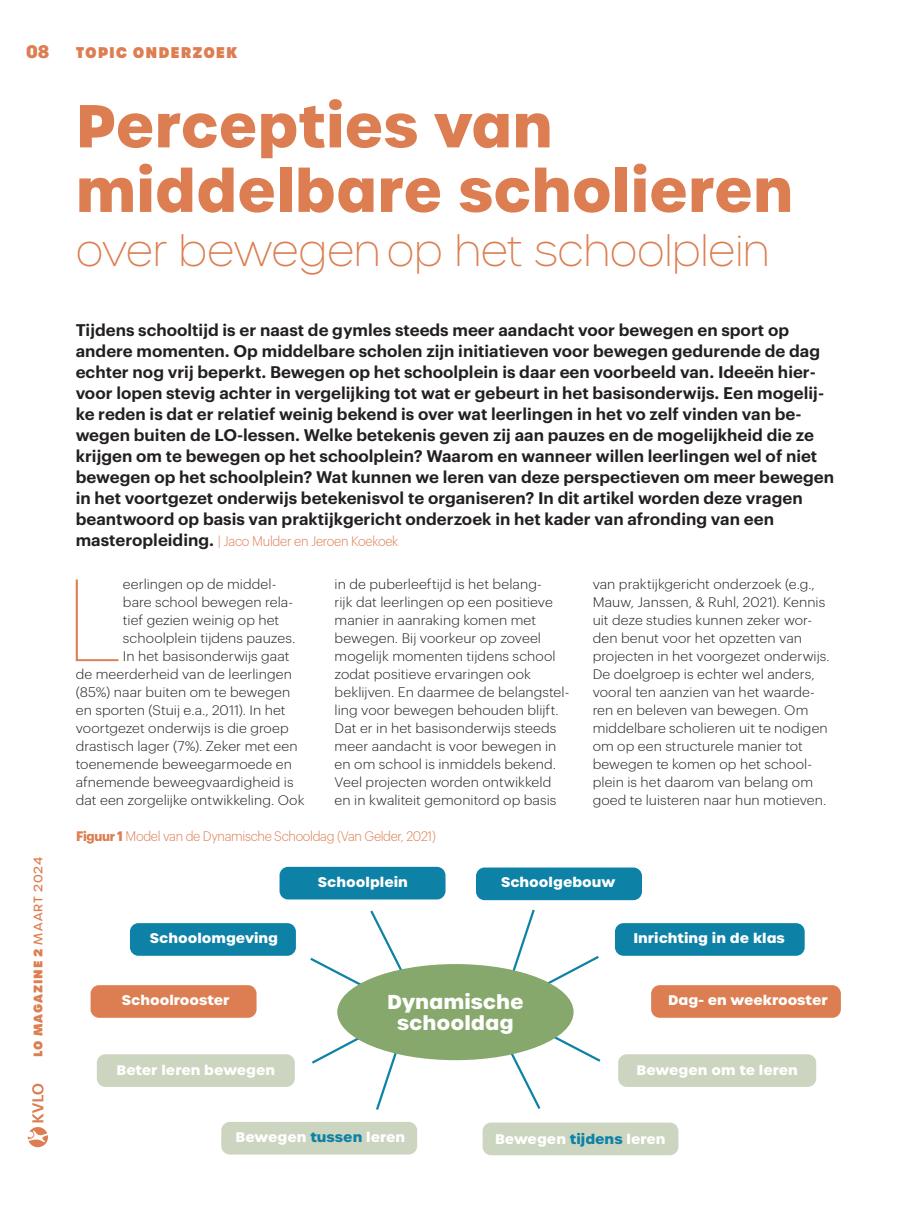
<style>
.page{position:relative;width:915px;height:1212px;background:#fff}
.page>*{position:absolute;margin:0;border:0;box-sizing:border-box;transform-origin:0 0}
.t1{font:100 114.15px "Graphik";color:#dc7e51;scale:.96 1}
.t2{font:700 58.5px/64.5px "Urbane";color:#dc7e51}
.t3{font:100 42px "Urbane";letter-spacing:-.005em;color:#dc7e51}
.t4{font:700 19.5px/21px "Urbane";color:#fff;text-align:center;scale:1.04 1}
.t5{font:900 18px "GT Walsheim Pro";color:#dc7e51}
.t6{font:600 16.5px/21px "Graphik";color:#231f20}
.t7{font:800 15px "Urbane";letter-spacing:.06em;color:#dc7e51}
.t8{font:300 13.5px/18px "Graphik";letter-spacing:.01em;color:#231f20;scale:1.04 1}
.t9{font:700 13.5px "Urbane";color:#fff;scale:1.04 1}
.t10{font:300 13.5px "Graphik";letter-spacing:-.025em;color:#dc7e51;scale:.95 1}
.t11{font:800 12px "Urbane";letter-spacing:.07em;color:#dc7e51}
.s1{font-weight:500}
.s2{font-weight:600;font-size:16.5px;color:#231f20}
.s3{font-weight:700}
.s4{color:#0d82a6}
</style>
<div class="page">
<svg style="left:312px;top:1034px;width:92px;height:76px"></svg>
<svg style="left:501px;top:1029px;width:100px;height:80px"></svg>
<svg style="left:506px;top:909px;width:93px;height:80px"></svg>
<svg style="left:310px;top:910px;width:95px;height:78px"></svg>
<svg style="left:28px;top:1084px;width:20px;height:63px"></svg>
<div style="left:337px;top:964px;width:236px;height:96px;background:#87a86c;border-radius:50%"></div>
<div style="left:476px;top:867px;width:165px;height:33px;background:#0d82a6;border-radius:9px"></div>
<div style="left:482px;top:1122px;width:196px;height:33px;background:#ccd5bf;border-radius:9px"></div>
<div style="left:279px;top:867px;width:166px;height:32px;background:#0d82a6;border-radius:9px"></div>
<div style="left:221px;top:1122px;width:196px;height:32px;background:#ccd5bf;border-radius:9px"></div>
<div style="left:130px;top:923px;width:166px;height:33px;background:#0d82a6;border-radius:9px"></div>
<div style="left:97px;top:1054px;width:198px;height:33px;background:#ccd5bf;border-radius:9px"></div>
<div style="left:618px;top:1054px;width:197px;height:33px;background:#ccd5bf;border-radius:9px"></div>
<div style="left:614px;top:923px;width:190px;height:33px;background:#0d82a6;border-radius:9px"></div>
<div style="left:651px;top:985px;width:189px;height:33px;background:#dc7e51;border-radius:9px"></div>
<div style="left:90px;top:985px;width:166px;height:33px;background:#dc7e51;border-radius:9px"></div>
<h3 class="t5" style="left:26px;top:40px;width:25px">08</h3>
<p class="t7" style="left:76px;top:42px;width:163px">TOPIC ONDERZOEK</p>
<p class="t11" style="left:30px;top:1057px;width:202px;rotate:-90deg">LO MAGAZINE 2 <span class="s1">MAART 2024</span></p>
<h2 class="t2" style="left:76px;top:94px;width:718px">Percepties van middelbare scholieren</h2>
<h3 class="t3" style="left:76px;top:224px;width:694px">over bewegen op het schoolplein</h3>
<p class="t6" style="left:76px;top:318px;width:759px">Tijdens schooltijd is er naast de gymles steeds meer aandacht voor bewegen en sport op andere momenten. Op middelbare scholen zijn initiatieven voor bewegen gedurende de dag echter nog vrij beperkt. Bewegen op het schoolplein is daar een voorbeeld van. Ideeën hier&shy;voor lopen stevig achter in vergelijking tot wat er gebeurt in het basisonderwijs. Een mogelij&shy;ke reden is dat er relatief weinig bekend is over wat leerlingen in het vo zelf vinden van be&shy;wegen buiten de LO-lessen. Welke betekenis geven zij aan pauzes en de mogelijkheid die ze krijgen om te bewegen op het schoolplein? Waarom en wanneer willen leerlingen wel of niet bewegen op het schoolplein? Wat kunnen we leren van deze perspectieven om meer bewegen in het voortgezet onderwijs betekenisvol te organiseren? In dit artikel worden deze vragen beantwoord op basis van praktijkgericht onderzoek in het kader van afronding van een</p>
<p class="t10" style="left:76px;top:531px;width:341px"><span class="s2">masteropleiding.</span> | Jaco Mulder en Jeroen Koekoek</p>
<p class="t8" style="left:592px;top:574px;width:229px">van praktijkgericht onderzoek (e.g., Mauw, Janssen, &amp; Ruhl, 2021). Kennis uit deze studies kunnen zeker wor&shy;den benut voor het opzetten van projecten in het voorgezet onderwijs.<br>De doelgroep is echter wel anders, vooral ten aanzien van het waarde&shy;ren en beleven van bewegen. Om middelbare scholieren uit te nodigen om op een structurele manier tot bewegen te komen op het school&shy;plein is het daarom van belang om goed te luisteren naar hun motieven.</p>
<p class="t8" style="left:334px;top:574px;width:227px">in de puberleeftijd is het belang-<br>rijk dat leerlingen op een positieve manier in aanraking komen met bewegen. Bij voorkeur op zoveel mogelijk momenten tijdens school zodat positieve ervaringen ook beklijven. En daarmee de belangstel&shy;ling voor bewegen behouden blijft.<br>Dat er in het basisonderwijs steeds meer aandacht is voor bewegen in en om school is inmiddels bekend.<br>Veel projecten worden ontwikkeld en in kwaliteit gemonitord op basis</p>
<p class="t10" style="left:76px;top:826px;width:380px"><span class="s3">Figuur 1</span> Model van de Dynamische Schooldag (Van Gelder, 2021)</p>
<p class="t9" style="left:318px;top:873px;width:88px">Schoolplein</p>
<p class="t9" style="left:501px;top:873px;width:111px">Schoolgebouw</p>
<h1 class="t1" style="left:65px;top:539px;width:61px">L</h1>
<p class="t8" style="left:123px;top:574px;width:149px">eerlingen op de middel-</p>
<p class="t8" style="left:123px;top:592px;width:165px">bare school bewegen rela-</p>
<p class="t8" style="left:123px;top:610px;width:152px">tief gezien weinig op het</p>
<p class="t8" style="left:123px;top:628px;width:167px">schoolplein tijdens pauzes.</p>
<p class="t8" style="left:123px;top:646px;width:162px">In het basisonderwijs gaat</p>
<p class="t8" style="left:76px;top:664px;width:209px">de meerderheid van de leerlingen</p>
<p class="t8" style="left:76px;top:682px;width:208px">(85%) naar buiten om te bewegen</p>
<p class="t8" style="left:76px;top:700px;width:203px">en sporten (Stuij e.a., 2011). In het</p>
<p class="t8" style="left:76px;top:718px;width:206px">voortgezet onderwijs is die groep</p>
<p class="t8" style="left:76px;top:736px;width:215px">drastisch lager (7%). Zeker met een</p>
<p class="t8" style="left:76px;top:754px;width:209px">toenemende beweegarmoede en</p>
<p class="t8" style="left:76px;top:772px;width:211px">afnemende beweegvaardigheid is</p>
<p class="t8" style="left:76px;top:790px;width:221px">dat een zorgelijke ontwikkeling. Ook</p>
<p class="t9" style="left:150px;top:929px;width:125px">Schoolomgeving</p>
<p class="t9" style="left:633px;top:929px;width:147px">Inrichting in de klas</p>
<h3 class="t4" style="left:387px;top:991px;width:133px">Dynamische schooldag</h3>
<p class="t9" style="left:122px;top:991px;width:105px">Schoolrooster</p>
<p class="t9" style="left:668px;top:991px;width:155px">Dag- en weekrooster</p>
<p class="t9" style="left:116px;top:1060px;width:154px">Beter leren bewegen</p>
<p class="t9" style="left:636px;top:1060px;width:156px">Bewegen om te leren</p>
<p class="t9" style="left:235px;top:1128px;width:164px">Bewegen <span class="s4">tussen</span> leren</p>
<p class="t9" style="left:495px;top:1129px;width:165px">Bewegen <span class="s4">tijdens</span> leren</p>
</div>
